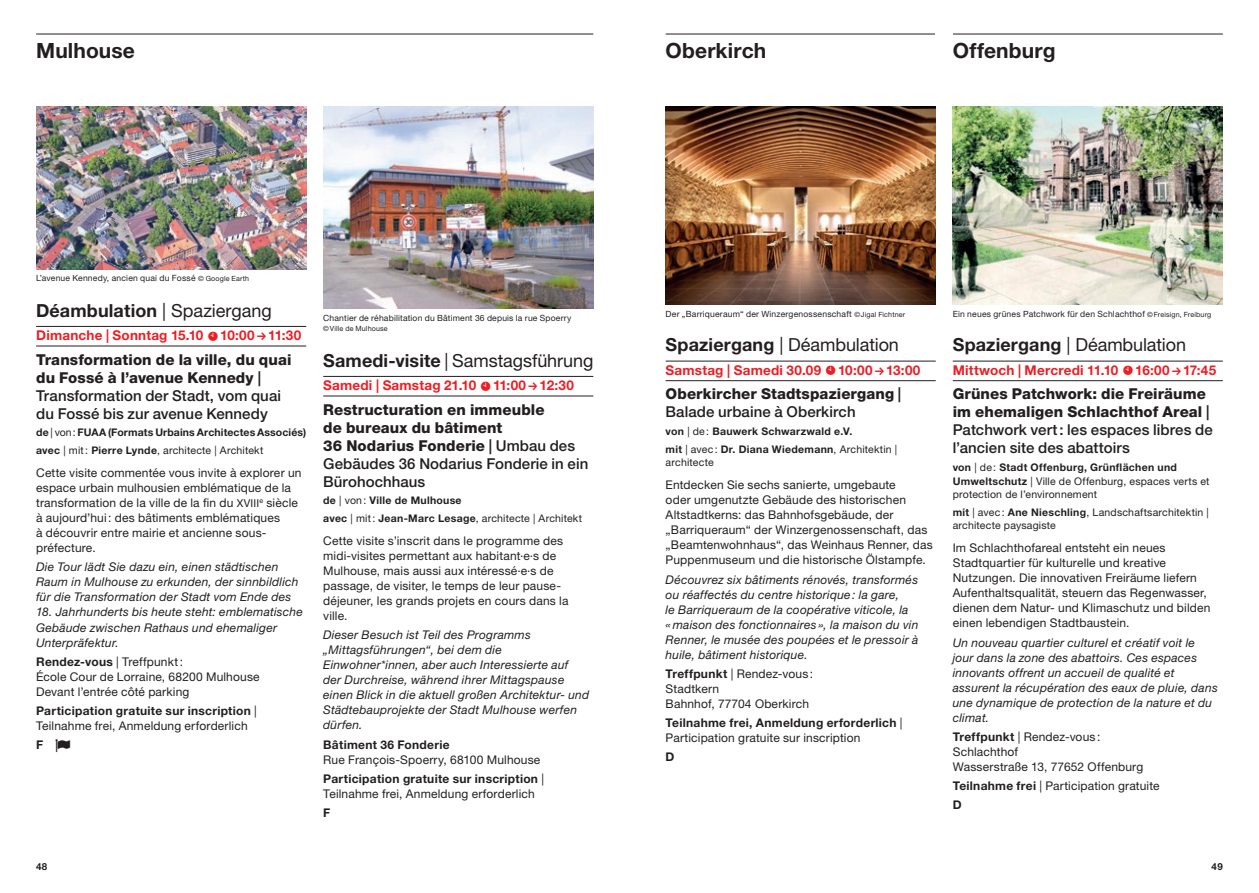
<style>
.page{position:relative;width:1259px;height:893px;background:#fff}
.page>*{position:absolute;margin:0;border:0;box-sizing:border-box;transform-origin:0 0}
.Ville_2022{font:700 21px "Helvetica Neue LT Std";letter-spacing:.005em;color:#231f20}
.Type_manifestation_B{font:18px "Helvetica Neue LT Std";letter-spacing:-.005em;color:#231f20}
.Type_manifestation_B-2{font:700 18px "Helvetica Neue LT Std";letter-spacing:.005em;color:#231f20}
.Titre_manif_2022{font:500 15px/18px "Helvetica Neue LT Std";letter-spacing:.005em;color:#231f20}
.Titre_manif_2022-2{font:800 15px/18px "Helvetica Neue LT Std";letter-spacing:.005em;color:#231f20}
.Dates_Bold_rouge_fil{font:700 13.5px "Helvetica Neue LT Std";letter-spacing:.015em;color:#ee1d23}
.Texte_02_c_8_10_Ital{font:italic 12px/15px "Helvetica Neue LT Std";letter-spacing:.02em;color:#231f20}
.Texte_01_c_8_10_Regu{font:12px/15px "Helvetica Neue LT Std";letter-spacing:.015em;color:#231f20}
.Lieu_précisions_c_8{font:12px/15px "Helvetica Neue LT Std";letter-spacing:.015em;color:#231f20}
.Lieu_précisions_c_8-2{font:700 12px "Helvetica Neue LT Std";color:#231f20}
.Avec_Mit_Sous-titre{font:10.5px/13.5px "Helvetica Neue LT Std";letter-spacing:.02em;color:#231f20}
.Avec_Mit_Sous-titre-2{font:700 10.5px "Helvetica Neue LT Std";letter-spacing:.015em;color:#231f20}
.t1{font:700 9.75px "Helvetica Neue LT Std";color:#231f20}
.Légende_photo_2022{font:8.55px "Helvetica Neue LT Std";letter-spacing:.02em;color:#231f20}
.Légende_photo_2022-2{font:7.2px "Helvetica Neue LT Std";letter-spacing:.02em;color:#231f20}
.s1{font-size:7.2px}
.s2{font-weight:400}
.s3{font-weight:800}
.s4{font-weight:700}
.s5{font-family:"Helvetica Neue LT Std Roman SC900";font-size:10.8px}
.s6{font-weight:500}
</style>
<div class="page">
<hr style="left:36px;top:34px;width:557px;height:1px;background:#231f20">
<hr style="left:665px;top:34px;width:557px;height:1px;background:#231f20">
<hr style="left:665px;top:361px;width:270px;height:1px;background:#231f20">
<hr style="left:665px;top:380px;width:270px;height:1px;background:#231f20">
<hr style="left:36px;top:326px;width:270px;height:1px;background:#231f20">
<hr style="left:36px;top:346px;width:270px;height:1px;background:#231f20">
<hr style="left:323px;top:376px;width:270px;height:1px;background:#231f20">
<hr style="left:323px;top:396px;width:270px;height:1px;background:#231f20">
<hr style="left:952px;top:361px;width:270px;height:1px;background:#231f20">
<hr style="left:952px;top:380px;width:270px;height:1px;background:#231f20">
<div style="left:935px;top:0;width:17px;height:86px;background:#fff"></div>
<img style="left:36px;top:106px;width:270px;height:164px">
<img style="left:323px;top:106px;width:270px;height:203px">
<img style="left:665px;top:106px;width:270px;height:199px">
<img style="left:952px;top:106px;width:270px;height:199px">
<p class="Ville_2022" style="left:36px;top:38px;width:100px">Mulhouse</p>
<p class="Ville_2022" style="left:665px;top:38px;width:102px">Oberkirch</p>
<p class="Ville_2022" style="left:952px;top:38px;width:104px">Offenburg</p>
<p class="Légende_photo_2022" style="left:36px;top:273px;width:215px">L’avenue Kennedy, ancien quai du Fossé <span class="s1">© Google Earth</span></p>
<p class="Type_manifestation_B-2" style="left:36px;top:299px;width:237px">Déambulation <span class="s2">| Spaziergang</span></p>
<p class="Dates_Bold_rouge_fil" style="left:36px;top:327px;width:266px">Dimanche | Sonntag 15.10 10:00 11:30</p>
<p class="Titre_manif_2022" style="left:36px;top:350px;width:257px"><span class="s3">Transformation de la ville, du quai du Fossé à l’avenue Kennedy</span> |<br>Transformation der Stadt, vom quai du Fossé bis zur avenue Kennedy</p>
<p class="Avec_Mit_Sous-titre-2" style="left:36px;top:426px;width:272px">de <span class="s2">| von:</span> FUAA (Formats Urbains Architectes Associés)</p>
<p class="Avec_Mit_Sous-titre" style="left:36px;top:443px;width:229px"><span class="s4">avec</span> | mit: <span class="s4">Pierre Lynde</span>, architecte | Architekt</p>
<p class="Texte_01_c_8_10_Regu" style="left:36px;top:465px;width:267px">Cette visite commentée vous invite à explorer un espace urbain mulhousien emblématique de la transformation de la ville de la fin du <span class="s5">xviii</span><sup>e</sup> siècle à aujourd’hui: des bâtiments emblématiques<br>à découvrir entre mairie et ancienne sous&shy;préfecture.</p>
<p class="Texte_02_c_8_10_Ital" style="left:36px;top:559px;width:264px">Die Tour lädt Sie dazu ein, einen städtischen<br>Raum in Mulhouse zu erkunden, der sinnbildlich für die Transformation der Stadt vom Ende des</p>
<p class="Texte_02_c_8_10_Ital" style="left:36px;top:604px;width:268px">18. Jahrhunderts bis heute steht: emblematische<br>Gebäude zwischen Rathaus und ehemaliger<br>Unterpräfektur.</p>
<p class="Lieu_précisions_c_8" style="left:36px;top:654px;width:225px"><span class="s4">Rendez-vous</span> | Treffpunkt:<br>École Cour de Lorraine, 68200 Mulhouse<br>Devant l’entrée côté parking</p>
<p class="Lieu_précisions_c_8" style="left:36px;top:703px;width:222px"><span class="s4">Participation gratuite sur inscription</span> |<br>Teilnahme frei, Anmeldung erforderlich</p>
<p class="Lieu_précisions_c_8-2" style="left:36px;top:737px;width:9px">F</p>
<p class="Légende_photo_2022" style="left:323px;top:313px;width:250px">Chantier de réhabilitation du Bâtiment 36 depuis la rue Spoerry</p>
<p class="Légende_photo_2022-2" style="left:323px;top:324px;width:66px">©Ville de Mulhouse</p>
<p class="Type_manifestation_B" style="left:323px;top:350px;width:271px"><span class="s4">Samedi-visite</span> | Samstagsführung</p>
<p class="Dates_Bold_rouge_fil" style="left:323px;top:377px;width:252px">Samedi | Samstag 21.10 11:00 12:30</p>
<p class="Titre_manif_2022-2" style="left:323px;top:400px;width:266px">Restructuration en immeuble<br>de bureaux du bâtiment<br>36 Nodarius Fonderie <span class="s6">| Umbau des<br>Gebäudes 36 Nodarius Fonderie in ein<br>Bürohochhaus</span></p>
<p class="Avec_Mit_Sous-titre-2" style="left:323px;top:494px;width:140px">de <span class="s2">| von:</span> Ville de Mulhouse</p>
<p class="Avec_Mit_Sous-titre" style="left:323px;top:511px;width:260px"><span class="s4">avec</span> | mit: <span class="s4">Jean-Marc Lesage</span>, architecte | Architekt</p>
<p class="Texte_01_c_8_10_Regu" style="left:323px;top:533px;width:247px">Cette visite s’inscrit dans le programme des midi-visites permettant aux habitant·e·s de Mulhouse, mais aussi aux intéressé·e·s de passage, de visiter, le temps de leur pause&shy;déjeuner, les grands projets en cours dans la ville.</p>
<p class="Texte_02_c_8_10_Ital" style="left:323px;top:627px;width:267px">Dieser Besuch ist Teil des Programms „Mittagsführungen“, bei dem die Einwohner*innen, aber auch Interessierte auf der Durchreise, während ihrer Mittagspause einen Blick in die aktuell großen Architektur- und Städtebauprojekte der Stadt Mulhouse werfen dürfen.</p>
<p class="Lieu_précisions_c_8" style="left:323px;top:737px;width:219px"><span class="s4">Bâtiment 36 Fonderie<br></span>Rue François-Spoerry, 68100 Mulhouse</p>
<p class="Lieu_précisions_c_8" style="left:323px;top:771px;width:222px"><span class="s4">Participation gratuite sur inscription</span> |<br>Teilnahme frei, Anmeldung erforderlich</p>
<p class="Lieu_précisions_c_8-2" style="left:323px;top:805px;width:9px">F</p>
<p class="Légende_photo_2022" style="left:665px;top:308px;width:241px">Der „Barriqueraum“ der Winzergenossenschaft <span class="s1">©Jigal Fichtner</span></p>
<p class="Type_manifestation_B" style="left:665px;top:334px;width:235px"><span class="s4">Spaziergang</span> | Déambulation</p>
<p class="Dates_Bold_rouge_fil" style="left:665px;top:362px;width:256px">Samstag | Samedi 30.09 10:00 13:00</p>
<p class="Titre_manif_2022-2" style="left:665px;top:385px;width:237px">Oberkircher Stadtspaziergang <span class="s6">|<br>Balade urbaine à Oberkirch</span></p>
<p class="Avec_Mit_Sous-titre-2" style="left:665px;top:425px;width:188px">von <span class="s2">| de:</span> Bauwerk Schwarzwald e.V.</p>
<p class="Avec_Mit_Sous-titre" style="left:665px;top:442px;width:233px"><span class="s4">mit</span> | avec: <span class="s4">Dr. Diana Wiedemann</span>, Architektin | architecte</p>
<p class="Texte_01_c_8_10_Regu" style="left:665px;top:477px;width:269px">Entdecken Sie sechs sanierte, umgebaute<br>oder umgenutzte Gebäude des historischen Altstadtkerns: das Bahnhofsgebäude, der „Barriqueraum“ der Winzergenossenschaft, das „Beamtenwohnhaus“, das Weinhaus Renner, das Puppenmuseum und die historische Ölstampfe.</p>
<p class="Texte_02_c_8_10_Ital" style="left:665px;top:572px;width:254px">Découvrez six bâtiments rénovés, transformés ou réaffectés du centre historique: la gare,<br>le Barriqueraum de la coopérative viticole, la «maison des fonctionnaires», la maison du vin Renner, le musée des poupées et le pressoir à huile, bâtiment historique.</p>
<p class="Lieu_précisions_c_8" style="left:665px;top:666px;width:149px"><span class="s4">Treffpunkt</span> | Rendez-vous:<br>Stadtkern<br>Bahnhof, 77704 Oberkirch</p>
<p class="Lieu_précisions_c_8" style="left:665px;top:715px;width:238px"><span class="s4">Teilnahme frei, Anmeldung erforderlich</span> |<br>Participation gratuite sur inscription</p>
<p class="Lieu_précisions_c_8-2" style="left:665px;top:750px;width:10px">D</p>
<p class="Légende_photo_2022" style="left:952px;top:308px;width:260px">Ein neues grünes Patchwork für den Schlachthof <span class="s1">©Freisign, Freiburg</span></p>
<p class="Type_manifestation_B" style="left:952px;top:334px;width:235px"><span class="s4">Spaziergang</span> | Déambulation</p>
<p class="Dates_Bold_rouge_fil" style="left:952px;top:362px;width:265px">Mittwoch | Mercredi 11.10 16:00 17:45</p>
<p class="Titre_manif_2022" style="left:952px;top:385px;width:261px"><span class="s3">Grünes Patchwork: die Freiräume im ehemaligen Schlachthof Areal</span> | Patchwork vert: les espaces libres de l’ancien site des abattoirs</p>
<p class="Avec_Mit_Sous-titre" style="left:952px;top:460px;width:258px"><span class="s4">von</span> | de: <span class="s4">Stadt Offenburg, Grünflächen und<br>Umweltschutz</span> | Ville de Offenburg, espaces verts et protection de l’environnement</p>
<p class="Avec_Mit_Sous-titre" style="left:952px;top:505px;width:258px"><span class="s4">mit</span> | avec: <span class="s4">Ane Nieschling</span>, Landschaftsarchitektin | architecte paysagiste</p>
<p class="Texte_01_c_8_10_Regu" style="left:952px;top:540px;width:259px">Im Schlachthofareal entsteht ein neues Stadtquartier für kulturelle und kreative Nutzungen. Die innovativen Freiräume liefern Aufenthaltsqualität, steuern das Regenwasser, dienen dem Natur- und Klimaschutz und bilden einen lebendigen Stadtbaustein.</p>
<p class="Texte_02_c_8_10_Ital" style="left:952px;top:635px;width:266px">Un nouveau quartier culturel et créatif voit le jour dans la zone des abattoirs. Ces espaces innovants offrent un accueil de qualité et assurent la récupération des eaux de pluie, dans une dynamique de protection de la nature et du climat.</p>
<p class="Lieu_précisions_c_8" style="left:952px;top:729px;width:192px"><span class="s4">Treffpunkt</span> | Rendez-vous:<br>Schlachthof<br>Wasserstraße 13, 77652 Offenburg</p>
<p class="Lieu_précisions_c_8" style="left:952px;top:778px;width:208px"><span class="s4">Teilnahme frei</span> | Participation gratuite</p>
<p class="Lieu_précisions_c_8-2" style="left:952px;top:798px;width:10px">D</p>
<p class="t1" style="left:36px;top:861px;width:13px">48</p>
<p class="t1" style="left:1211px;top:861px;width:13px">49</p>
</div>
